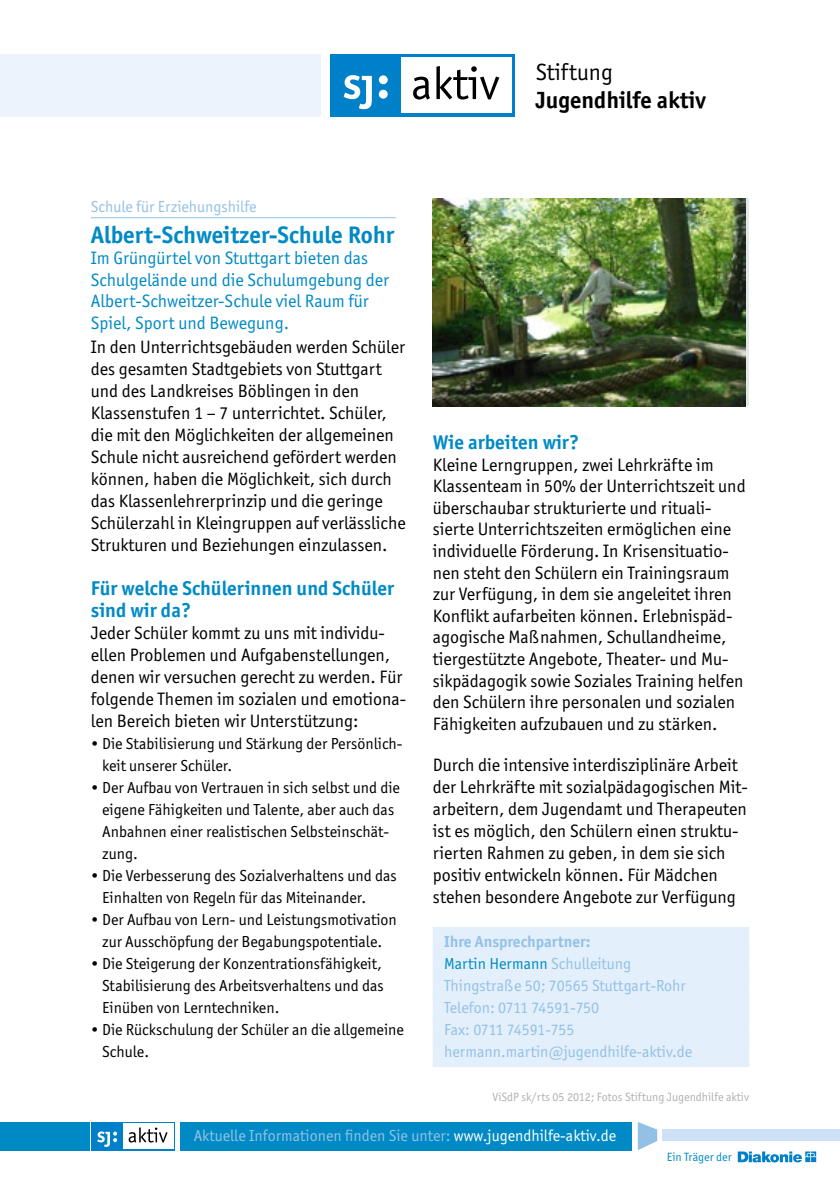
<style>
.page{position:relative;width:840px;height:1191px;background:#fff}
.page>*{position:absolute;margin:0;border:0;box-sizing:border-box;transform-origin:0 0}
.t1{font:700 24px "Officina Sans ITC Std";color:#008ac5}
.t2{font:700 23.6px "Officina Sans ITC Std";color:#000}
.t3{font:23.6px "Officina Sans ITC Std";color:#000}
.t4{font:700 20px/22px "Officina Sans ITC Std";color:#008ac5}
.t5{font:18px/22px "Officina Sans ITC Std";color:#000}
.t6{font:18px/21.6px "Officina Sans ITC Std";color:#008ac5}
.t7{font:16px/22px "Officina Sans ITC Std";color:#000}
.t8{font:16px/22px "Officina Sans ITC Std";color:#93c1e5}
.t9{font:12px "Officina Sans ITC Std";color:#afb0b0}
.t10{font:12px "Officina Sans ITC Std";color:#008ac5}
.s1{font-weight:700}
.s2{color:#008ac5}
.s3{color:#fff}
</style>
<div class="page">
<div style="left:0;top:54px;width:320px;height:62px;background:#edf3fc"></div>
<div style="left:330px;top:54px;width:185px;height:62px;background:#0080c8"></div>
<div style="left:400px;top:58px;width:111px;height:55px;background:#fff"></div>
<div style="left:378px;top:90px;width:9px;height:9px;background:#fff;border-radius:50%"></div>
<div style="left:378px;top:75px;width:9px;height:9px;background:#fff;border-radius:50%"></div>
<svg style="left:343px;top:75px;width:28px;height:34px"></svg>
<svg style="left:413px;top:77px;width:16px;height:22px"></svg>
<svg style="left:436px;top:66px;width:63px;height:33px"></svg>
<div style="left:91px;top:1121px;width:84px;height:29px;background:#0080c8"></div>
<div style="left:123px;top:1123px;width:50px;height:25px;background:#fff"></div>
<svg style="left:97px;top:1131px;width:20px;height:15px"></svg>
<svg style="left:128px;top:1127px;width:39px;height:15px"></svg>
<div style="left:0;top:1121px;width:89px;height:29px;background:#008ac5"></div>
<div style="left:180px;top:1121px;width:451px;height:29px;background:#008ac5"></div>
<div style="left:662px;top:1129px;width:177px;height:12px;background:#cee1f6"></div>
<svg style="left:637px;top:1122px;width:20px;height:28px"></svg>
<svg style="left:737px;top:1151px;width:78px;height:11px"></svg>
<hr style="left:91px;top:217px;width:304px;height:1px;background:#93c1e5">
<div style="left:432px;top:927px;width:316px;height:30px;background:#e3effb"></div>
<div style="left:432px;top:949px;width:316px;height:30px;background:#e3effb"></div>
<div style="left:432px;top:971px;width:316px;height:30px;background:#e3effb"></div>
<div style="left:432px;top:993px;width:316px;height:30px;background:#e3effb"></div>
<div style="left:432px;top:1015px;width:316px;height:30px;background:#e3effb"></div>
<div style="left:432px;top:1037px;width:316px;height:30px;background:#e3effb"></div>
<img style="left:432px;top:198px;width:312px;height:208px">
<h2 class="t3" style="left:535px;top:58px;width:78px">Stiftung</h2>
<h2 class="t2" style="left:535px;top:85px;width:171px">Jugendhilfe aktiv</h2>
<p class="t8" style="left:91px;top:195px;width:167px">Schule für Erziehungshilfe</p>
<h1 class="t1" style="left:91px;top:219px;width:305px">Albert-Schweitzer-Schule Rohr</h1>
<p class="t6" style="left:91px;top:247px;width:300px">Im Grüngürtel von Stuttgart bieten das Schulgelände und die Schulumgebung der Albert-Schweitzer-Schule viel Raum für Spiel, Sport und Bewegung.</p>
<p class="t5" style="left:91px;top:335px;width:316px">In den Unterrichtsgebäuden werden Schüler des gesamten Stadtgebiets von Stuttgart und des Landkreises Böblingen in den Klassenstufen 1 – 7 unterrichtet. Schüler, die mit den Möglichkeiten der allgemeinen Schule nicht ausreichend gefördert werden können, haben die Möglichkeit, sich durch das Klassenlehrerprinzip und die geringe Schülerzahl in Kleingruppen auf verlässliche Strukturen und Beziehungen einzulassen.</p>
<p class="t4" style="left:91px;top:576px;width:304px">Für welche Schülerinnen und Schüler sind wir da?</p>
<p class="t5" style="left:91px;top:621px;width:316px">Jeder Schüler kommt zu uns mit individu&shy;ellen Problemen und Aufgabenstellungen, denen wir versuchen gerecht zu werden. Für folgende Themen im sozialen und emotiona&shy;len Bereich bieten wir Unterstützung:</p>
<p class="t7" style="left:102px;top:732px;width:302px;text-indent:-11px">• Die Stabilisierung und Stärkung der Persönlich&shy;keit unserer Schüler.</p>
<p class="t7" style="left:102px;top:776px;width:299px;text-indent:-11px">• Der Aufbau von Vertrauen in sich selbst und die eigene Fähigkeiten und Talente, aber auch das Anbahnen einer realistischen Selbsteinschät&shy;zung.</p>
<p class="t7" style="left:102px;top:864px;width:296px;text-indent:-11px">• Die Verbesserung des Sozialverhaltens und das<br>Einhalten von Regeln für das Miteinander.</p>
<p class="t7" style="left:91px;top:908px;width:307px;text-align:center">• Der Aufbau von Lern- und Leistungsmotivation zur Ausschöpfung der Begabungspotentiale.</p>
<p class="t7" style="left:102px;top:952px;width:283px;text-align:justify;text-indent:-11px">• Die Steigerung der Konzentrationsfähigkeit, Stabilisierung des Arbeitsverhaltens und das Einüben von Lerntechniken.</p>
<p class="t7" style="left:102px;top:1018px;width:303px;text-indent:-11px">• Die Rückschulung der Schüler an die allgemeine<br>Schule.</p>
<p class="t4" style="left:432px;top:431px;width:148px">Wie arbeiten wir?</p>
<p class="t5" style="left:432px;top:453px;width:314px">Kleine Lerngruppen, zwei Lehrkräfte im Klassenteam in 50% der Unterrichtszeit und überschaubar strukturierte und rituali&shy;sierte Unterrichtszeiten ermöglichen eine individuelle Förderung. In Krisensituatio&shy;nen steht den Schülern ein Trainingsraum zur Verfügung, in dem sie angeleitet ihren Konflikt aufarbeiten können. Erlebnispäd&shy;agogische Maßnahmen, Schullandheime, tiergestützte Angebote, Theater- und Mu&shy;sikpädagogik sowie Soziales Training helfen den Schülern ihre personalen und sozialen Fähigkeiten aufzubauen und zu stärken.</p>
<p class="t5" style="left:432px;top:753px;width:316px">Durch die intensive interdisziplinäre Arbeit der Lehrkräfte mit sozialpädagogischen Mit&shy;arbeitern, dem Jugendamt und Therapeuten ist es möglich, den Schülern einen struktu&shy;rierten Rahmen zu geben, in dem sie sich positiv entwickeln können. Für Mädchen stehen besondere Angebote zur Verfügung</p>
<p class="t8" style="left:444px;top:930px;width:249px"><span class="s1">Ihre Ansprechpartner:<br></span><span class="s2">Martin Hermann</span> Schulleitung<br>Thingstraße 50; 70565 Stuttgart-Rohr<br>Telefon: 0711 74591-750<br>Fax: 0711 74591-755 hermann.martin@jugendhilfe-aktiv.de</p>
<p class="t9" style="left:492px;top:1089px;width:258px">ViSdP sk/rts 05 2012; Fotos Stiftung Jugendhilfe aktiv</p>
<p class="t8" style="left:193px;top:1124px;width:424px">Aktuelle Informationen finden Sie unter: <span class="s3">www.jugendhilfe-aktiv.de</span></p>
<p class="t10" style="left:666px;top:1150px;width:66px">Ein Träger der</p>
</div>
